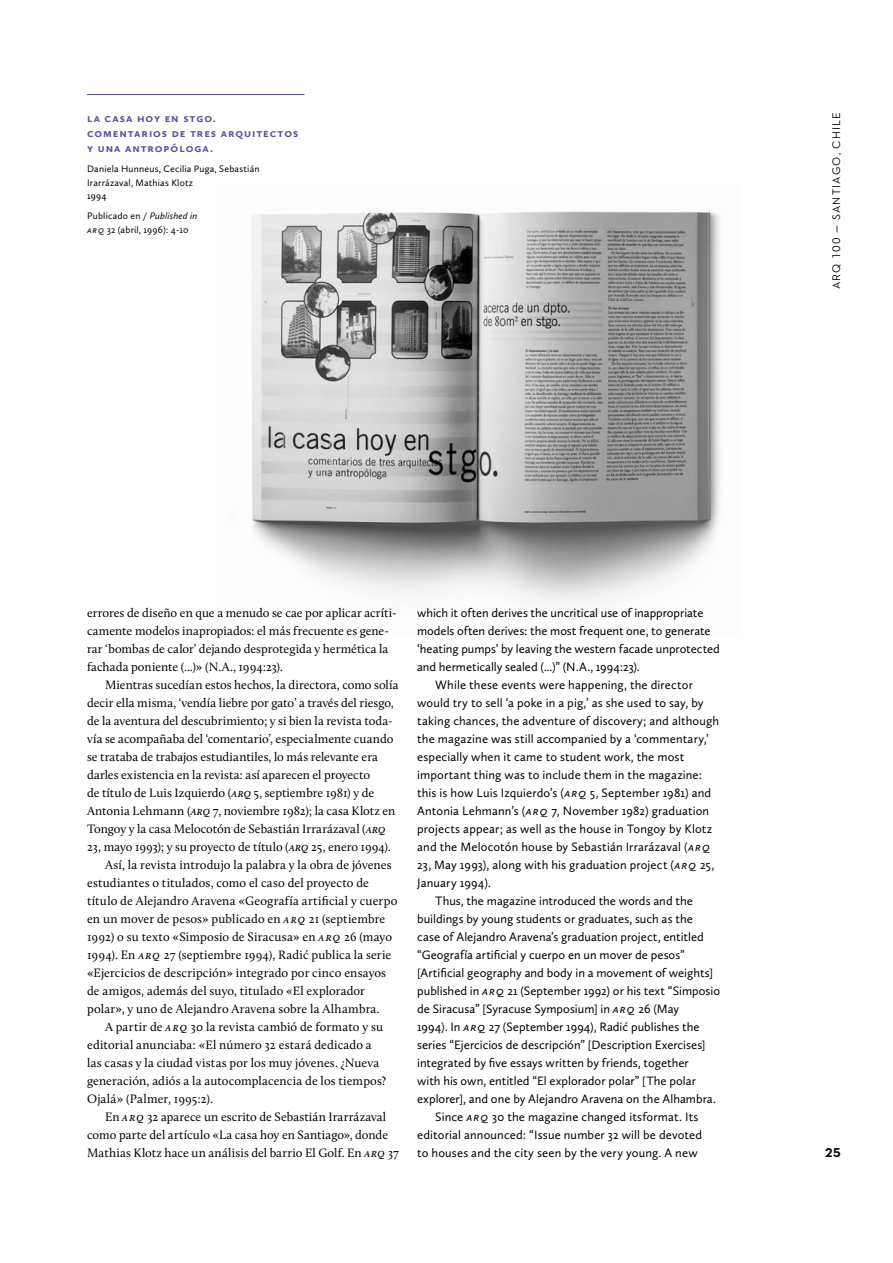
<style>
.page{position:relative;width:893px;height:1263px;background:#fff}
.page>*{position:absolute;margin:0;border:0;box-sizing:border-box;transform-origin:0 0}
.t1{font:700 13.05px "Neutraface 2 Text";color:#000}
.t2{font:12.6px/18px "Calluna";letter-spacing:.005em;color:#000}
.t3{font:12.6px "Calluna Sans";letter-spacing:.005em;color:#000}
.t4{font:700 12px/15px "Calluna Sans";letter-spacing:.08em;color:#614e9b}
.t5{font:11.25px "Neutraface 2 Text";letter-spacing:.11em;color:#000}
.t6{font:9.75px/13.5px "Calluna Sans";letter-spacing:.02em;color:#000}
.s1{font-style:italic}
</style>
<div class="page">
<img style="left:252px;top:211px;width:468px;height:392px">
<hr style="left:87px;top:94px;width:217px;height:1px;background:#614e9b">
<p class="t4" style="left:87px;top:110px;width:213px">La casa hoy en stgo.<br>Comentarios de tres arquitectos y una antropóloga.</p>
<p class="t6" style="left:87px;top:162px;width:174px">Daniela Hunneus, Cecilia Puga, Sebastián<br>Irarrázaval, Mathias Klotz<br>1994</p>
<p class="t6" style="left:87px;top:209px;width:112px">Publicado en / <span class="s1">Published in arq</span> 32 (abril, 1996): 4-10</p>
<p class="t5" style="left:829px;top:289px;width:179px;rotate:-90deg">ARQ 100 — SANTIAGO, CHILE</p>
<p class="t2" style="left:87px;top:604px;width:311px">errores de diseño en que a menudo se cae por aplicar acríti&shy;camente modelos inapropiados: el más frecuente es gene&shy;rar ‘bombas de calor’ dejando desprotegida y hermética la fachada poniente (...)» (N.A., 1994:23).</p>
<p class="t2" style="left:105px;top:676px;width:295px">Mientras sucedían estos hechos, la directora, como solía</p>
<p class="t2" style="left:87px;top:694px;width:308px">decir ella misma, ‘vendía liebre por gato’ a través del riesgo,</p>
<p class="t2" style="left:87px;top:712px;width:307px">de la aventura del descubrimiento; y si bien la revista toda-</p>
<p class="t2" style="left:87px;top:730px;width:308px">vía se acompañaba del ‘comentario’, especialmente cuando</p>
<p class="t2" style="left:87px;top:748px;width:292px">se trataba de trabajos estudiantiles, lo más relevante era</p>
<p class="t2" style="left:87px;top:766px;width:284px">darles existencia en la revista: así aparecen el proyecto</p>
<p class="t2" style="left:87px;top:784px;width:288px">de título de Luis Izquierdo (<span class="s1">arq</span> 5, septiembre 1981) y de</p>
<p class="t2" style="left:87px;top:802px;width:310px">Antonia Lehmann (<span class="s1">arq</span> 7, noviembre 1982); la casa Klotz en</p>
<p class="t2" style="left:87px;top:820px;width:300px">Tongoy y la casa Melocotón de Sebastián Irrarázaval (<span class="s1">arq</span></p>
<p class="t2" style="left:87px;top:838px;width:305px">23, mayo 1993); y su proyecto de título (<span class="s1">arq</span> 25, enero 1994).</p>
<p class="t2" style="left:105px;top:856px;width:288px">Así, la revista introdujo la palabra y la obra de jóvenes</p>
<p class="t2" style="left:87px;top:874px;width:283px">estudiantes o titulados, como el caso del proyecto de</p>
<p class="t2" style="left:87px;top:892px;width:312px">título de Alejandro Aravena «Geografía artificial y cuerpo</p>
<p class="t2" style="left:87px;top:910px;width:300px">en un mover de pesos» publicado en <span class="s1">arq</span> 21 (septiembre</p>
<p class="t2" style="left:87px;top:928px;width:306px">1992) o su texto «Simposio de Siracusa» en <span class="s1">arq</span> 26 (mayo</p>
<p class="t2" style="left:87px;top:946px;width:306px">1994). En <span class="s1">arq</span> 27 (septiembre 1994), Radić publica la serie</p>
<p class="t2" style="left:87px;top:964px;width:300px">«Ejercicios de descripción» integrado por cinco ensayos</p>
<p class="t2" style="left:87px;top:982px;width:279px">de amigos, además del suyo, titulado «El explorador</p>
<p class="t2" style="left:87px;top:1000px;width:294px">polar», y uno de Alejandro Aravena sobre la Alhambra.</p>
<p class="t2" style="left:105px;top:1018px;width:280px">A partir de <span class="s1">arq</span> 30 la revista cambió de formato y su</p>
<p class="t2" style="left:87px;top:1036px;width:286px">editorial anunciaba: «El número 32 estará dedicado a</p>
<p class="t2" style="left:87px;top:1054px;width:294px">las casas y la ciudad vistas por los muy jóvenes. ¿Nueva</p>
<p class="t2" style="left:87px;top:1072px;width:301px">generación, adiós a la autocomplacencia de los tiempos?</p>
<p class="t2" style="left:87px;top:1090px;width:127px">Ojalá» (Palmer, 1995:2).</p>
<p class="t2" style="left:105px;top:1108px;width:283px">En <span class="s1">arq</span> 32 aparece un escrito de Sebastián Irarrázaval</p>
<p class="t2" style="left:87px;top:1126px;width:302px">como parte del artículo «La casa hoy en Santiago», donde</p>
<p class="t2" style="left:87px;top:1144px;width:313px">Mathias Klotz hace un análisis del barrio El Golf. En <span class="s1">arq</span> 37</p>
<p class="t3" style="left:417px;top:605px;width:288px">which it often derives the uncritical use of inappropriate</p>
<p class="t3" style="left:417px;top:623px;width:295px">models often derives: the most frequent one, to generate</p>
<p class="t3" style="left:417px;top:641px;width:304px">‘heating pumps’ by leaving the western facade unprotected</p>
<p class="t3" style="left:417px;top:659px;width:224px">and hermetically sealed (...)” (N.A., 1994:23).</p>
<p class="t3" style="left:435px;top:677px;width:259px">While these events were happening, the director</p>
<p class="t3" style="left:417px;top:695px;width:288px">would try to sell ‘a poke in a pig,’ as she used to say, by</p>
<p class="t3" style="left:417px;top:713px;width:303px">taking chances, the adventure of discovery; and although</p>
<p class="t3" style="left:417px;top:731px;width:293px">the magazine was still accompanied by a ‘commentary,’</p>
<p class="t3" style="left:417px;top:749px;width:268px">especially when it came to student work, the most</p>
<p class="t3" style="left:417px;top:767px;width:286px">important thing was to include them in the magazine:</p>
<p class="t3" style="left:417px;top:785px;width:295px">this is how Luis Izquierdo’s (<span class="s1">arq</span> 5, September 1981) and</p>
<p class="t3" style="left:417px;top:803px;width:293px">Antonia Lehmann’s (<span class="s1">arq</span> 7, November 1982) graduation</p>
<p class="t3" style="left:417px;top:821px;width:296px">projects appear; as well as the house in Tongoy by Klotz</p>
<p class="t3" style="left:417px;top:839px;width:294px">and the Melocotón house by Sebastián Irrarázaval (<span class="s1">arq</span></p>
<p class="t3" style="left:417px;top:857px;width:299px">23, May 1993), along with his graduation project (<span class="s1">arq</span> 25,</p>
<p class="t3" style="left:417px;top:875px;width:75px">January 1994).</p>
<p class="t3" style="left:435px;top:893px;width:259px">Thus, the magazine introduced the words and the</p>
<p class="t3" style="left:417px;top:911px;width:277px">buildings by young students or graduates, such as the</p>
<p class="t3" style="left:417px;top:929px;width:288px">case of Alejandro Aravena’s graduation project, entitled</p>
<p class="t3" style="left:417px;top:947px;width:269px">“Geografía artificial y cuerpo en un mover de pesos”</p>
<p class="t3" style="left:417px;top:965px;width:297px">[Artificial geography and body in a movement of weights]</p>
<p class="t3" style="left:417px;top:983px;width:304px">published in <span class="s1">arq</span> 21 (September 1992) or his text “Simposio</p>
<p class="t3" style="left:417px;top:1001px;width:263px">de Siracusa” [Syracuse Symposium] in <span class="s1">arq</span> 26 (May</p>
<p class="t3" style="left:417px;top:1019px;width:284px">1994). In <span class="s1">arq</span> 27 (September 1994), Radić publishes the</p>
<p class="t3" style="left:417px;top:1037px;width:290px">series “Ejercicios de descripción” [Description Exercises]</p>
<p class="t3" style="left:417px;top:1055px;width:273px">integrated by five essays written by friends, together</p>
<p class="t3" style="left:417px;top:1073px;width:280px">with his own, entitled “El explorador polar” [The polar</p>
<p class="t3" style="left:417px;top:1091px;width:300px">explorer], and one by Alejandro Aravena on the Alhambra.</p>
<p class="t3" style="left:435px;top:1109px;width:265px">Since <span class="s1">arq</span> 30 the magazine changed itsformat. Its</p>
<p class="t3" style="left:417px;top:1127px;width:287px">editorial announced: “Issue number 32 will be devoted</p>
<p class="t3" style="left:417px;top:1145px;width:282px">to houses and the city seen by the very young. A new</p>
<p class="t1" style="left:825px;top:1144px;width:17px">25</p>
</div>
